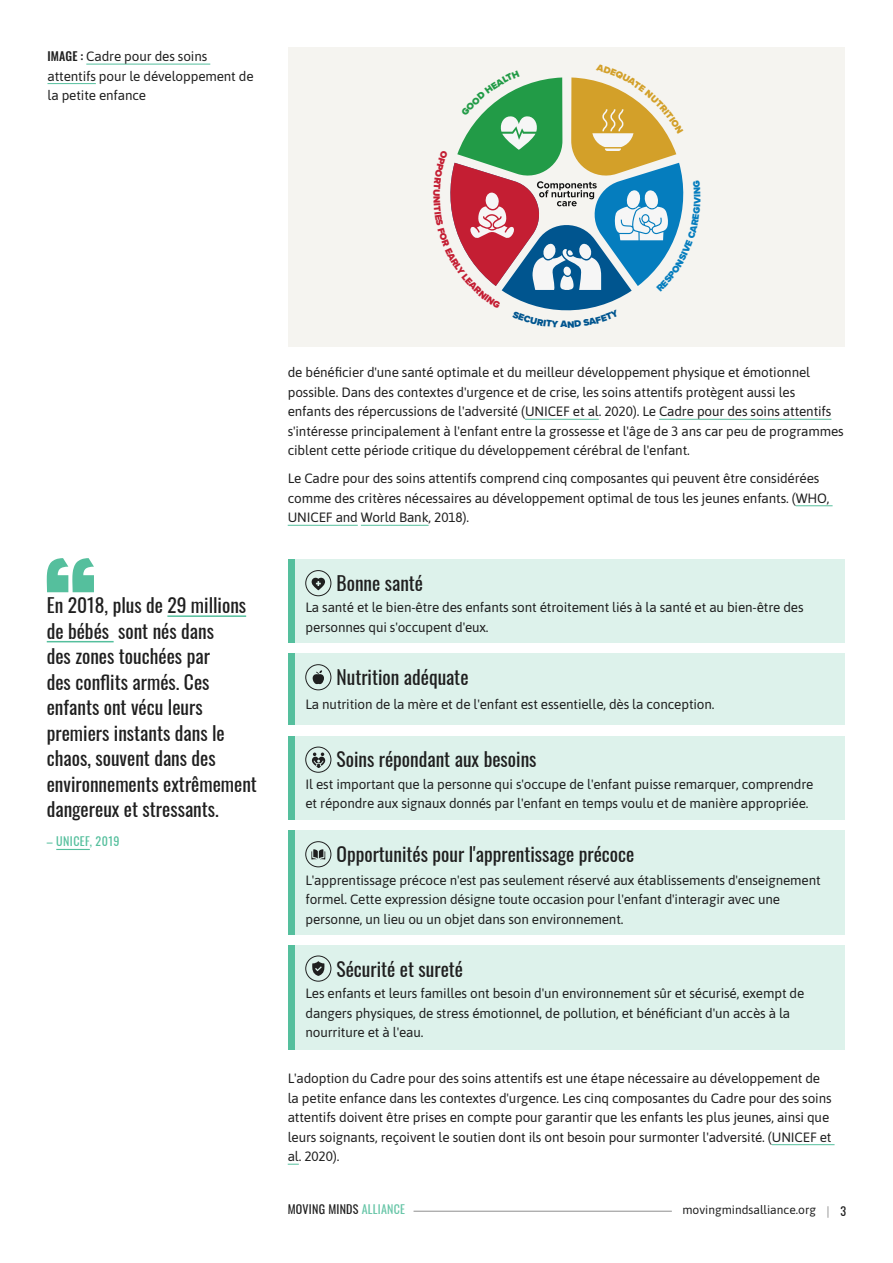
<style>
.page{position:relative;width:893px;height:1263px;background:#fff}
.page>*{position:absolute;margin:0;border:0;box-sizing:border-box;transform-origin:0 0}
.t1{font:19.5px/25.5px "Oswald";color:#1f1f1f}
.t2{font:13.5px/19.5px "Asap";letter-spacing:-.01em;color:#1f1f1f}
.t3{font:12px "Asap";color:#1f1f1f}
.t4{font:12px "Oswald";letter-spacing:.02em;color:#1f1f1f}
.t5{font:12px "Oswald";letter-spacing:.035em;color:#55bf9d}
.t6{font:900 9.6px "Proxima Nova";color:#00558f}
.s1{font-family:"Oswald";font-weight:500;font-size:12px}
.s2{color:#66c5a7}
.s3{font-family:"Oswald";font-weight:300;color:#8f8f8f}
.s4{font-family:"Oswald"}
</style>
<div class="page">
<div style="left:288px;top:736px;width:557px;height:84px;background:#ddf2eb"></div>
<div style="left:288px;top:736px;width:7px;height:84px;background:#55bf9d"></div>
<hr style="left:525px;top:419px;width:74px;height:1px;background:#55bf9d">
<hr style="left:659px;top:419px;width:172px;height:1px;background:#55bf9d">
<hr style="left:796px;top:505px;width:37px;height:1px;background:#55bf9d">
<hr style="left:288px;top:525px;width:70px;height:1px;background:#55bf9d">
<hr style="left:361px;top:525px;width:68px;height:1px;background:#55bf9d">
<hr style="left:772px;top:1144px;width:62px;height:1px;background:#55bf9d">
<hr style="left:414px;top:1211px;width:258px;height:1px;background:#8f8f8f">
<div style="left:288px;top:47px;width:557px;height:300px;background:#f5f4f0"></div>
<hr style="left:86px;top:64px;width:124px;height:1px;background:#55bf9d">
<hr style="left:48px;top:83px;width:48px;height:1px;background:#55bf9d">
<div style="left:288px;top:559px;width:557px;height:84px;background:#ddf2eb"></div>
<div style="left:288px;top:654px;width:557px;height:71px;background:#ddf2eb"></div>
<div style="left:288px;top:830px;width:557px;height:104px;background:#ddf2eb"></div>
<div style="left:288px;top:945px;width:557px;height:104px;background:#ddf2eb"></div>
<div style="left:288px;top:559px;width:7px;height:84px;background:#55bf9d"></div>
<div style="left:288px;top:654px;width:7px;height:71px;background:#55bf9d"></div>
<div style="left:288px;top:830px;width:7px;height:104px;background:#55bf9d"></div>
<div style="left:288px;top:945px;width:7px;height:104px;background:#55bf9d"></div>
<div style="left:305px;top:570px;width:26px;height:26px;border:1px solid #1f1f1f;border-radius:50%"></div>
<svg style="left:312px;top:578px;width:13px;height:12px"></svg>
<div style="left:305px;top:664px;width:26px;height:26px;border:1px solid #1f1f1f;border-radius:50%"></div>
<svg style="left:313px;top:670px;width:11px;height:15px"></svg>
<div style="left:305px;top:956px;width:26px;height:25px;border:1px solid #1f1f1f;border-radius:50%"></div>
<svg style="left:312px;top:961px;width:13px;height:15px"></svg>
<div style="left:305px;top:841px;width:26px;height:26px;border:1px solid #1f1f1f;border-radius:50%"></div>
<svg style="left:311px;top:849px;width:14px;height:10px"></svg>
<div style="left:305px;top:747px;width:26px;height:25px;border:1px solid #1f1f1f;border-radius:50%"></div>
<svg style="left:312px;top:752px;width:13px;height:16px"></svg>
<hr style="left:167px;top:615px;width:79px;height:2px;background:#55bf9d">
<hr style="left:47px;top:641px;width:67px;height:1px;background:#55bf9d">
<hr style="left:56px;top:849px;width:34px;height:1px;background:#55bf9d">
<svg style="left:47px;top:558px;width:47px;height:34px"></svg>
<svg style="left:450px;top:77px;width:234px;height:234px"></svg>
<p class="t2" style="left:48px;top:46px;width:208px"><span class="s1">IMAGE :</span> Cadre pour des soins attentifs pour le développement de la petite enfance</p>
<h1 class="t1" style="left:47px;top:592px;width:212px">En 2018, plus de 29 millions de bébés sont nés dans<br>des zones touchées par<br>des conflits armés. Ces enfants ont vécu leurs premiers instants dans le chaos, souvent dans des environnements extrêmement dangereux et stressants.</h1>
<p class="t5" style="left:47px;top:834px;width:74px">– UNICEF, 2019</p>
<p class="t6" style="left:560px;top:317px;width:8px">A</p>
<p class="t2" style="left:288px;top:362px;width:557px">de bénéficier d'une santé optimale et du meilleur développement physique et émotionnel possible. Dans des contextes d'urgence et de crise, les soins attentifs protègent aussi les<br>enfants des répercussions de l'adversité (UNICEF et al. 2020). Le Cadre pour des soins attentifs s'intéresse principalement à l'enfant entre la grossesse et l'âge de 3 ans car peu de programmes ciblent cette période critique du développement cérébral de l'enfant.</p>
<p class="t2" style="left:288px;top:468px;width:543px">Le Cadre pour des soins attentifs comprend cinq composantes qui peuvent être considérées comme des critères nécessaires au développement optimal de tous les jeunes enfants. (WHO,<br>UNICEF and World Bank, 2018).</p>
<h1 class="t1" style="left:336px;top:570px;width:88px">Bonne santé</h1>
<p class="t2" style="left:305px;top:597px;width:500px">La santé et le bien-être des enfants sont étroitement liés à la santé et au bien-être des personnes qui s'occupent d'eux.</p>
<h1 class="t1" style="left:336px;top:665px;width:134px">Nutrition adéquate</h1>
<p class="t2" style="left:305px;top:694px;width:411px">La nutrition de la mère et de l'enfant est essentielle, dès la conception.</p>
<h1 class="t1" style="left:336px;top:746px;width:202px">Soins répondant aux besoins</h1>
<p class="t2" style="left:305px;top:774px;width:509px">Il est important que la personne qui s'occupe de l'enfant puisse remarquer, comprendre et répondre aux signaux donnés par l'enfant en temps voulu et de manière appropriée.</p>
<h1 class="t1" style="left:336px;top:841px;width:299px">Opportunités pour l'apprentissage précoce</h1>
<p class="t2" style="left:305px;top:869px;width:517px">L'apprentissage précoce n'est pas seulement réservé aux établissements d'enseignement formel. Cette expression désigne toute occasion pour l'enfant d'interagir avec une personne, un lieu ou un objet dans son environnement.</p>
<h1 class="t1" style="left:336px;top:956px;width:128px">Sécurité et sureté</h1>
<p class="t2" style="left:305px;top:983px;width:500px">Les enfants et leurs familles ont besoin d'un environnement sûr et sécurisé, exempt de dangers physiques, de stress émotionnel, de pollution, et bénéficiant d'un accès à la nourriture et à l'eau.</p>
<p class="t2" style="left:288px;top:1068px;width:545px">L'adoption du Cadre pour des soins attentifs est une étape nécessaire au développement de la petite enfance dans les contextes d'urgence. Les cinq composantes du Cadre pour des soins attentifs doivent être prises en compte pour garantir que les enfants les plus jeunes, ainsi que leurs soignants, reçoivent le soutien dont ils ont besoin pour surmonter l'adversité. (UNICEF et al. 2020).</p>
<p class="t4" style="left:288px;top:1201px;width:119px">MOVING MINDS <span class="s2">ALLIANCE</span></p>
<p class="t3" style="left:682px;top:1202px;width:165px">movingmindsalliance.org <span class="s3">|</span> <span class="s4">3</span></p>
</div>
